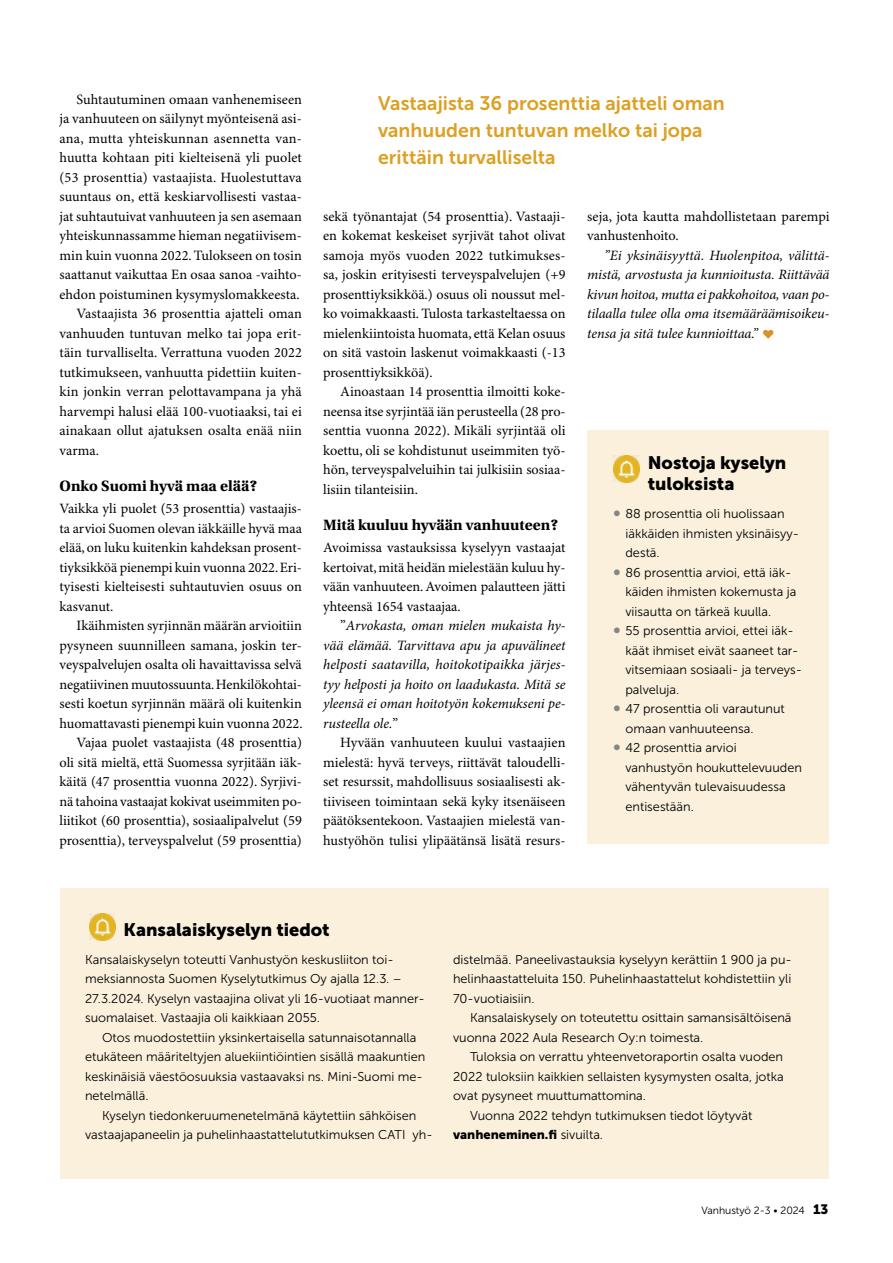
<style>
.page{position:relative;width:893px;height:1263px;background:#fff}
.page>*{position:absolute;margin:0;border:0;box-sizing:border-box;transform-origin:0 0}
.t1{font:19.5px/27px "Museo Sans 700";color:#dca022}
.t2{font:18px/21px "Museo Sans 900";color:#000}
.t3{font:700 15.75px "Utopia Std";color:#000}
.t4{font:14.25px/19.5px "Minion Pro";color:#000;text-align:justify}
.t5{font:italic 14.25px/19.5px "Minion Pro";letter-spacing:-.005em;color:#000;text-align:justify}
.t6{font:12.75px/19.5px "Museo Sans 300";color:#000}
.t7{font:12.75px "Museo Sans 900";color:#000}
.t8{font:10.5px "Museo Sans 300";letter-spacing:-.005em;color:#000}
.s1{font-style:normal}
.s2{color:#d79124}
.s3{font-family:"Minion Pro";font-weight:700;font-size:21px;color:#858585}
.s4{font-family:"Museo Sans 300"}
.s5{font-family:"Museo Sans 900";font-size:13.5px}
</style>
<div class="page">
<div style="left:587px;top:430px;width:242px;height:414px;background:#faf0dc"></div>
<div style="left:60px;top:888px;width:768px;height:291px;background:#faf0dc"></div>
<img style="left:613px;top:456px;width:27px;height:26px">
<img style="left:89px;top:914px;width:27px;height:26px">
<p class="t4" style="left:77px;top:90px;width:227px">Suhtautuminen omaan vanhenemiseen</p>
<p class="t4" style="left:60px;top:109px;width:244px">ja vanhuuteen on säilynyt myönteisenä asi-</p>
<p class="t4" style="left:60px;top:129px;width:244px">ana, mutta yhteiskunnan asennetta van-</p>
<p class="t4" style="left:60px;top:148px;width:244px">huutta kohtaan piti kielteisenä yli puolet</p>
<p class="t4" style="left:60px;top:168px;width:244px">(53 prosenttia) vastaajista. Huolestuttava</p>
<p class="t4" style="left:60px;top:187px;width:244px">suuntaus on, että keskiarvollisesti vastaa-</p>
<p class="t4" style="left:60px;top:207px;width:244px">jat suhtautuivat vanhuuteen ja sen asemaan</p>
<p class="t4" style="left:60px;top:226px;width:244px">yhteiskunnassamme hieman negatiivisem-</p>
<p class="t4" style="left:60px;top:246px;width:244px">min kuin vuonna 2022. Tulokseen on tosin</p>
<p class="t4" style="left:60px;top:265px;width:244px">saattanut vaikuttaa En osaa sanoa -vaihto-</p>
<p class="t4" style="left:60px;top:285px;width:242px">ehdon poistuminen kysymyslomakkeesta.</p>
<p class="t4" style="left:77px;top:304px;width:227px">Vastaajista 36 prosenttia ajatteli oman</p>
<p class="t4" style="left:60px;top:324px;width:244px">vanhuuden tuntuvan melko tai jopa erit-</p>
<p class="t4" style="left:60px;top:343px;width:244px">täin turvalliselta. Verrattuna vuoden 2022</p>
<p class="t4" style="left:60px;top:363px;width:244px">tutkimukseen, vanhuutta pidettiin kuiten-</p>
<p class="t4" style="left:60px;top:382px;width:244px">kin jonkin verran pelottavampana ja yhä</p>
<p class="t4" style="left:60px;top:402px;width:244px">harvempi halusi elää 100-vuotiaaksi, tai ei</p>
<p class="t4" style="left:60px;top:421px;width:244px">ainakaan ollut ajatuksen osalta enää niin</p>
<p class="t4" style="left:60px;top:441px;width:41px">varma.</p>
<p class="t3" style="left:60px;top:476px;width:199px">Onko Suomi hyvä maa elää?</p>
<p class="t4" style="left:60px;top:499px;width:244px">Vaikka yli puolet (53 prosenttia) vastaajis&shy;ta arvioi Suomen olevan iäkkäille hyvä maa elää, on luku kuitenkin kahdeksan prosent&shy;tiyksikköä pienempi kuin vuonna 2022. Eri&shy;tyisesti kielteisesti suhtautuvien osuus on kasvanut.</p>
<p class="t4" style="left:60px;top:616px;width:245px;text-align:right">Ikäihmisten syrjinnän määrän arvioitiin pysyneen suunnilleen samana, joskin ter&shy;veyspalvelujen osalta oli havaittavissa selvä negatiivinen muutossuunta. Henkilökohtai&shy;sesti koetun syrjinnän määrä oli kuitenkin huomattavasti pienempi kuin vuonna 2022.<br>Vajaa puolet vastaajista (48 prosenttia) oli sitä mieltä, että Suomessa syrjitään iäk&shy;käitä (47 prosenttia vuonna 2022). Syrjivi&shy;nä tahoina vastaajat kokivat useimmiten po&shy;liitikot (60 prosenttia), sosiaalipalvelut (59 prosenttia), terveyspalvelut (59 prosenttia)</p>
<h1 class="t1" style="left:378px;top:89px;width:348px">Vastaajista 36 prosenttia ajatteli oman vanhuuden tuntuvan melko tai jopa erittäin turvalliselta</h1>
<p class="t4" style="left:323px;top:207px;width:244px">sekä työnantajat (54 prosenttia). Vastaaji&shy;en kokemat keskeiset syrjivät tahot olivat samoja myös vuoden 2022 tutkimukses&shy;sa, joskin erityisesti terveyspalvelujen (+9 prosenttiyksikköä.) osuus oli noussut mel&shy;ko voimakkaasti. Tulosta tarkasteltaessa on mielenkiintoista huomata, että Kelan osuus on sitä vastoin laskenut voimakkaasti (-13 prosenttiyksikköä).</p>
<p class="t4" style="left:323px;top:382px;width:244px;text-indent:17px">Ainoastaan 14 prosenttia ilmoitti koke&shy;neensa itse syrjintää iän perusteella (28 pro&shy;senttia vuonna 2022). Mikäli syrjintää oli koettu, oli se kohdistunut useimmiten työ&shy;hön, terveyspalveluihin tai julkisiin sosiaa&shy;lisiin tilanteisiin.</p>
<p class="t3" style="left:323px;top:515px;width:237px">Mitä kuuluu hyvään vanhuuteen?</p>
<p class="t4" style="left:323px;top:538px;width:244px">Avoimissa vastauksissa kyselyyn vastaajat kertoivat, mitä heidän mielestään kuluu hy&shy;vään vanhuuteen. Avoimen palautteen jätti yhteensä 1654 vastaajaa.</p>
<p class="t5" style="left:323px;top:616px;width:244px;text-indent:17px"><span class="s1">”</span>Arvokasta, oman mielen mukaista hy&shy;vää elämää. Tarvittava apu ja apuvälineet helposti saatavilla, hoitokotipaikka järjes&shy;tyy helposti ja hoito on laadukasta. Mitä se yleensä ei oman hoitotyön kokemukseni pe&shy;rusteella ole.<span class="s1">”</span></p>
<p class="t4" style="left:323px;top:733px;width:244px;text-indent:17px">Hyvään vanhuuteen kuului vastaajien mielestä: hyvä terveys, riittävät taloudelli&shy;set resurssit, mahdollisuus sosiaalisesti ak&shy;tiiviseen toimintaan sekä kyky itsenäiseen päätöksentekoon. Vastaajien mielestä van&shy;hustyöhön tulisi ylipäätänsä lisätä resurs-</p>
<p class="t4" style="left:587px;top:207px;width:244px">seja, jota kautta mahdollistetaan parempi vanhustenhoito.</p>
<p class="t5" style="left:587px;top:245px;width:244px;text-indent:17px">”Ei yksinäisyyttä. Huolenpitoa, välittä&shy;mistä, arvostusta ja kunnioitusta. Riittävää kivun hoitoa, mutta ei pakkohoitoa, vaan po&shy;tilaalla tulee olla oma itsemääräämisoikeu&shy;tensa ja sitä tulee kunnioittaa.” <span class="s2">♥</span></p>
<p class="t2" style="left:648px;top:452px;width:140px">Nostoja kyselyn tuloksista</p>
<p class="t6" style="left:625px;top:504px;width:175px;text-indent:-13px"><span class="s3">•</span> 88 prosenttia oli huolissaan iäkkäiden ihmisten yksinäisyy&shy;destä.</p>
<p class="t6" style="left:625px;top:563px;width:172px;text-indent:-13px"><span class="s3">•</span> 86 prosenttia arvioi, että iäk&shy;käiden ihmisten kokemusta ja viisautta on tärkeä kuulla.</p>
<p class="t6" style="left:625px;top:621px;width:178px;text-indent:-13px"><span class="s3">•</span> 55 prosenttia arvioi, ettei iäk&shy;käät ihmiset eivät saaneet tar&shy;vitsemiaan sosiaali- ja terveys&shy;palveluja.</p>
<p class="t6" style="left:625px;top:699px;width:161px;text-indent:-13px"><span class="s3">•</span> 47 prosenttia oli varautunut omaan vanhuuteensa.</p>
<p class="t6" style="left:625px;top:738px;width:178px;text-indent:-13px"><span class="s3">•</span> 42 prosenttia arvioi vanhustyön houkuttelevuuden vähentyvän tulevaisuudessa entisestään.</p>
<p class="t2" style="left:124px;top:919px;width:208px">Kansalaiskyselyn tiedot</p>
<p class="t6" style="left:85px;top:950px;width:341px">Kansalaiskyselyn toteutti Vanhustyön keskusliiton toi&shy;meksiannosta Suomen Kyselytutkimus Oy ajalla 12.3. – 27.3.2024. Kyselyn vastaajina olivat yli 16-vuotiaat manner&shy;suomalaiset. Vastaajia oli kaikkiaan 2055.</p>
<p class="t6" style="left:85px;top:1028px;width:342px;text-indent:17px">Otos muodostettiin yksinkertaisella satunnaisotannalla etukäteen määriteltyjen aluekiintiöintien sisällä maakuntien keskinäisiä väestöosuuksia vastaavaksi ns. Mini-Suomi me&shy;netelmällä.</p>
<p class="t6" style="left:85px;top:1106px;width:349px;text-align:center">Kyselyn tiedonkeruumenetelmänä käytettiin sähköisen vastaajapaneelin ja puhelinhaastattelututkimuksen CATI yh-</p>
<p class="t6" style="left:453px;top:950px;width:340px;text-align:justify">distelmää. Paneelivastauksia kyselyyn kerättiin 1 900 ja pu&shy;helinhaastatteluita 150. Puhelinhaastattelut kohdistettiin yli 70-vuotiaisiin.</p>
<p class="t6" style="left:453px;top:1008px;width:340px;text-indent:17px">Kansalaiskysely on toteutettu osittain samansisältöisenä vuonna 2022 Aula Research Oy:n toimesta.</p>
<p class="t6" style="left:470px;top:1047px;width:315px">Tuloksia on verrattu yhteenvetoraportin osalta vuoden</p>
<p class="t6" style="left:453px;top:1067px;width:332px">2022 tuloksiin kaikkien sellaisten kysymysten osalta, jotka</p>
<p class="t6" style="left:453px;top:1086px;width:195px">ovat pysyneet muuttumattomina.</p>
<p class="t6" style="left:470px;top:1106px;width:284px">Vuonna 2022 tehdyn tutkimuksen tiedot löytyvät</p>
<p class="t7" style="left:453px;top:1127px;width:152px">vanheneminen.fi <span class="s4">sivuilta.</span></p>
<p class="t8" style="left:701px;top:1204px;width:129px">Vanhustyö 2-3 • 2024 <span class="s5">13</span></p>
</div>
